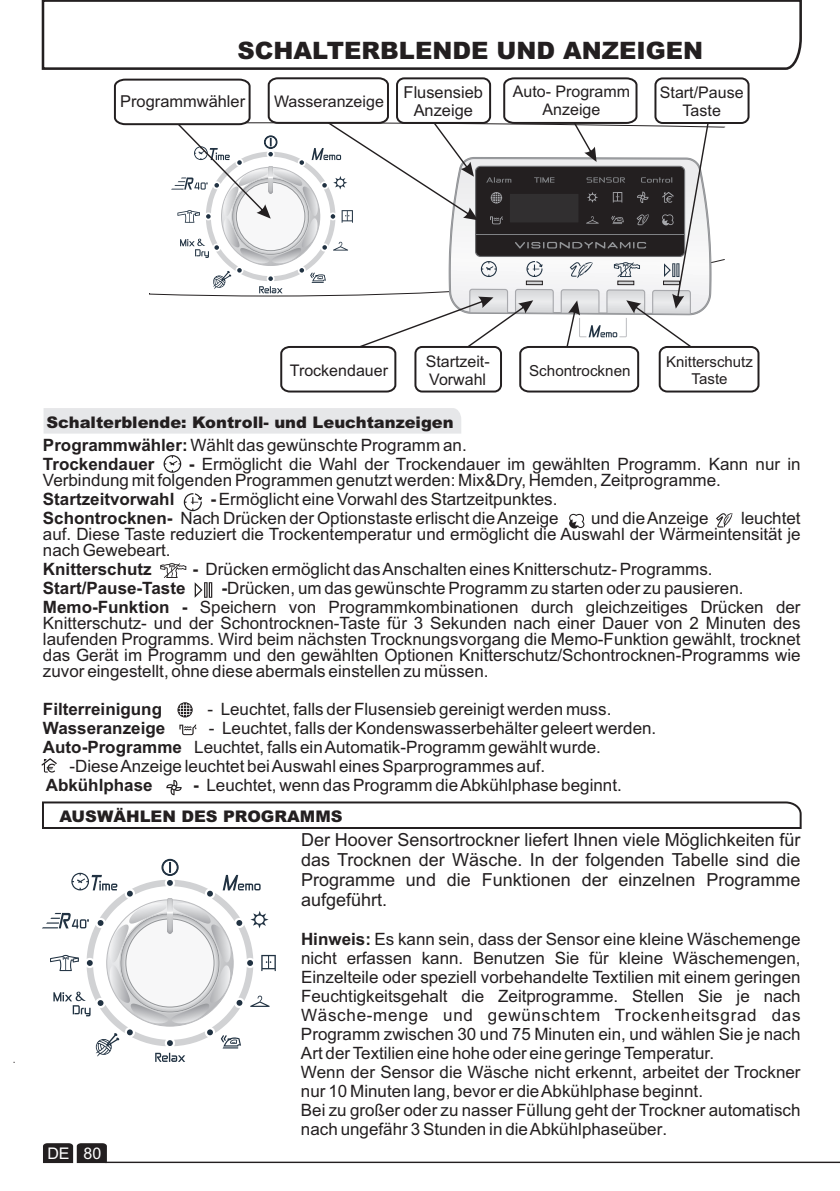
<style>
.page{position:relative;width:840px;height:1191px;background:#fff}
.page>*{position:absolute;margin:0;border:0;box-sizing:border-box;transform-origin:0 0}
.t1{font:900 24px "Arial";color:#231f20}
.t2{font:18px/20.2px "Arial";color:#231f20;text-align:justify}
.t3{font:17px/19px "Arial";color:#231f20}
.t4{font:700 17px "Arial";color:#231f20}
.t5{font:16.4px/18.4px "Arial";color:#231f20;text-align:center}
.t6{font:16px/17.8px "Arial";color:#231f20;text-align:center}
.t7{font:900 16px "Arial";color:#231f20}
.t8{font:16px "Arial";color:#fff}
.t9{font:15.2px "Arial";color:#231f20}
.t10{font:15px/16.8px "Arial";color:#231f20;text-align:center}
.s1{font-weight:700}
</style>
<div class="page">
<svg style="left:42px;top:858px;width:234px;height:204px"></svg>
<hr style="left:105px;top:1161px;width:734px;height:2px;background:#231f20">
<svg style="left:43px;top:1143px;width:64px;height:20px"></svg>
<svg style="left:41px;top:0;width:761px;height:70px"></svg>
<div style="left:654px;top:77px;width:95px;height:47px;background:#fff;border:2px solid #231f20;border-radius:7px"></div>
<svg style="left:113px;top:77px;width:595px;height:316px"></svg>
<div style="left:658px;top:346px;width:101px;height:46px;background:#fff;border:2px solid #231f20;border-radius:7px"></div>
<div style="left:44px;top:408px;width:417px;height:25px;background:#e6e7e9"></div>
<svg style="left:42px;top:780px;width:760px;height:49px"></svg>
<svg style="left:179px;top:724px;width:17px;height:11px"></svg>
<svg style="left:716px;top:513px;width:16px;height:15px"></svg>
<svg style="left:177px;top:702px;width:15px;height:15px"></svg>
<svg style="left:41px;top:758px;width:16px;height:14px"></svg>
<svg style="left:569px;top:514px;width:15px;height:14px"></svg>
<svg style="left:163px;top:455px;width:18px;height:18px"></svg>
<svg style="left:184px;top:493px;width:18px;height:18px"></svg>
<svg style="left:160px;top:564px;width:26px;height:6px"></svg>
<svg style="left:164px;top:563px;width:16px;height:15px"></svg>
<svg style="left:194px;top:582px;width:18px;height:16px"></svg>
<h1 class="t1" style="left:237px;top:42px;width:467px">SCHALTERBLENDE UND ANZEIGEN</h1>
<p class="t6" style="left:659px;top:85px;width:85px">Start/Pause<br>Taste</p>
<p class="t5" style="left:120px;top:93px;width:126px">Programmwähler</p>
<p class="t6" style="left:274px;top:94px;width:111px">Wasseranzeige</p>
<p class="t5" style="left:403px;top:85px;width:81px">Flusensieb<br>Anzeige</p>
<p class="t6" style="left:512px;top:84px;width:119px">Auto- Programm<br>Anzeige</p>
<p class="t6" style="left:425px;top:354px;width:66px;text-align:left">Startzeit-<br>Vorwahl</p>
<p class="t6" style="left:290px;top:363px;width:100px">Trockendauer</p>
<p class="t9" style="left:529px;top:364px;width:103px">Schontrocknen</p>
<p class="t10" style="left:665px;top:355px;width:88px">Knitterschutz<br>Taste</p>
<p class="t7" style="left:46px;top:417px;width:408px">Schalterblende: Kontroll- und Leuchtanzeigen</p>
<p class="t3" style="left:43px;top:437px;width:425px"><span class="s1">Programmwähler:</span> Wählt das gewünschte Programm an.<br><span class="s1">Trockendauer</span></p>
<p class="t3" style="left:43px;top:458px;width:758px;line-height:16px;text-indent:146px"><span class="s1">-</span> Ermöglicht die Wahl der Trockendauer im gewählten Programm. Kann nur in<br>Verbindung mit folgenden Programmen genutzt werden: Mix&amp;Dry, Hemden, Zeitprogramme.</p>
<p class="t4" style="left:43px;top:493px;width:133px">Startzeitvorwahl</p>
<p class="t3" style="left:43px;top:491px;width:517px;text-align:right"><span class="s1">-</span> Ermöglicht eine Vorwahl des Startzeitpunktes.<br><span class="s1">Schontrocknen-</span> Nach Drücken der Optionstaste erlischt die Anzeige</p>
<p class="t3" style="left:43px;top:512px;width:758px;line-height:16px;text-align:justify;text-indent:697px">leuchtet auf. Diese Taste reduziert die Trockentemperatur und ermöglicht die Auswahl der Wärmeintensität je nach Gewebeart.</p>
<p class="t4" style="left:43px;top:563px;width:110px">Knitterschutz</p>
<p class="t3" style="left:192px;top:561px;width:521px"><span class="s1">-</span> Drücken ermöglicht das Anschalten eines Knitterschutz- Programms.</p>
<p class="t4" style="left:43px;top:582px;width:144px">Start/Pause-Taste</p>
<p class="t3" style="left:590px;top:510px;width:119px">und die Anzeige</p>
<p class="t3" style="left:43px;top:580px;width:758px;text-indent:178px"><span class="s1">-</span>Drücken, um das gewünschte Programm zu starten oder zu pausieren.<br><span class="s1">Memo-Funktion -</span> Speichern von Programmkombinationen durch gleichzeitiges Drücken der</p>
<p class="t3" style="left:43px;top:617px;width:758px;line-height:16px;text-align:justify">Knitterschutz- und der Schontrocknen-Taste für 3 Sekunden nach einer Dauer von 2 Minuten des laufenden Programms. Wird beim nächsten Trocknungsvorgang die Memo-Funktion gewählt, trocknet das Gerät im Programm und den gewählten Optionen Knitterschutz/Schontrocknen-Programms wie zuvor eingestellt, ohne diese abermals einstellen zu müssen.</p>
<p class="t4" style="left:43px;top:703px;width:121px">Filterreinigung</p>
<p class="t3" style="left:207px;top:701px;width:405px">- Leuchtet, falls der Flusensieb gereinigt werden muss.</p>
<p class="t4" style="left:43px;top:722px;width:124px">Wasseranzeige</p>
<p class="t3" style="left:209px;top:720px;width:448px">- Leuchtet, falls der Kondenswasserbehälter geleert werden.</p>
<p class="t3" style="left:43px;top:739px;width:559px"><span class="s1">Auto-Programme</span> Leuchtet, falls ein Automatik-Programm gewählt wurde.</p>
<p class="t3" style="left:69px;top:758px;width:477px">-Diese Anzeige leuchtet bei Auswahl eines Sparprogrammes auf.</p>
<p class="t4" style="left:46px;top:778px;width:108px">Abkühlphase</p>
<p class="t3" style="left:193px;top:777px;width:430px"><span class="s1">-</span> Leuchtet, wenn das Programm die Abkühlphase beginnt.</p>
<p class="t7" style="left:59px;top:810px;width:284px">AUSWÄHLEN DES PROGRAMMS</p>
<p class="t8" style="left:47px;top:1147px;width:55px">DE 80</p>
<p class="t2" style="left:301px;top:831px;width:501px">Der Hoover Sensortrockner liefert Ihnen viele Möglichkeiten für das Trocknen der Wäsche. In der folgenden Tabelle sind die Programme und die Funktionen der einzelnen Programme aufgeführt.</p>
<p class="t3" style="left:301px;top:930px;width:501px"><span class="s1">Hinweis:</span> Es kann sein, dass der Sensor eine kleine Wäschemenge nicht erfassen kann. Benutzen Sie für kleine Wäschemengen, Einzelteile oder speziell vorbehandelte Textilien mit einem geringen Feuchtigkeitsgehalt die Zeitprogramme. Stellen Sie je nach Wäsche-menge und gewünschtem Trockenheitsgrad das Programm zwischen 30 und 75 Minuten ein, und wählen Sie je nach Art der Textilien eine hohe oder eine geringe Temperatur.<br>Wenn der Sensor die Wäsche nicht erkennt, arbeitet der Trockner nur 10 Minuten lang, bevor er die Abkühlphase beginnt.<br>Bei zu großer oder zu nasser Füllung geht der Trockner automatisch nach ungefähr 3 Stunden in dieAbkühlphaseüber.</p>
</div>
